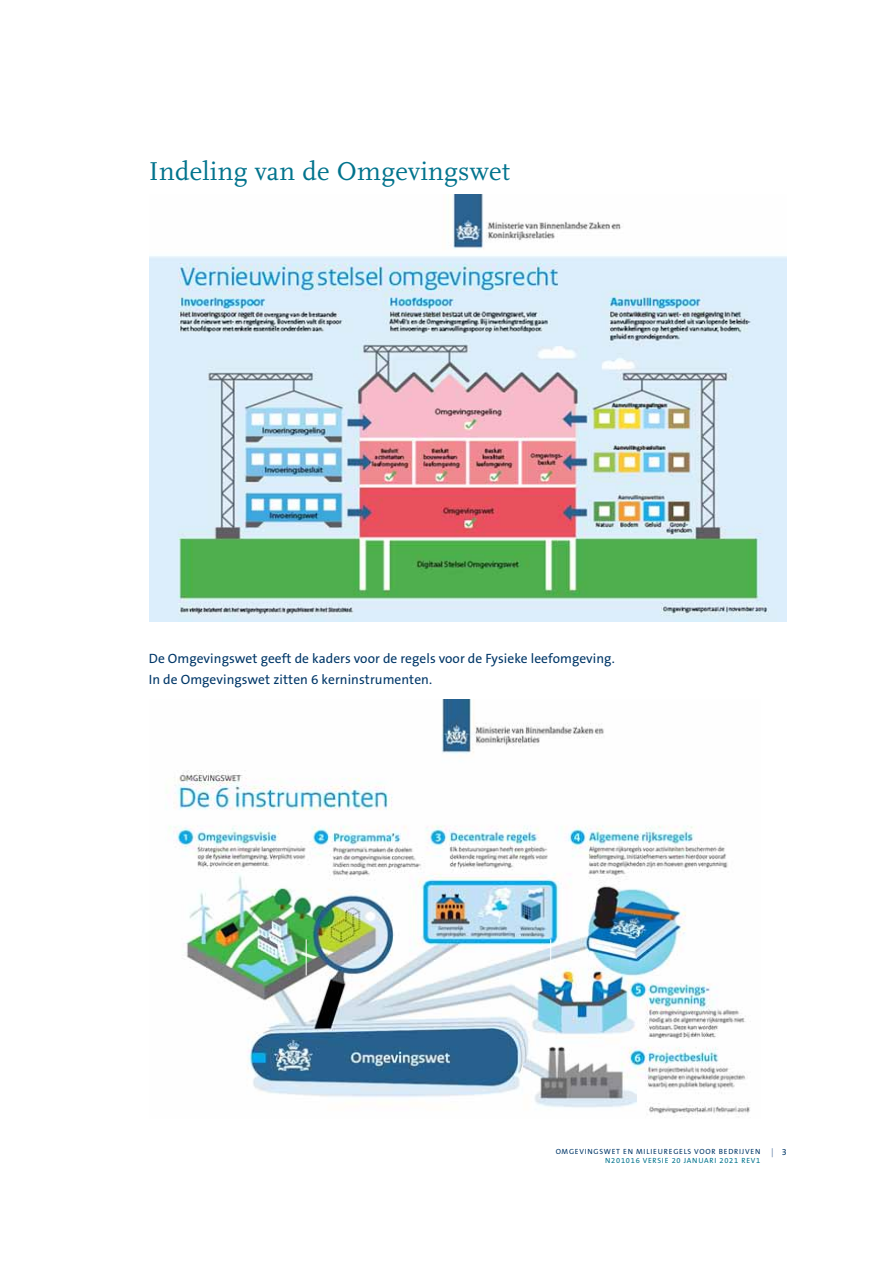
<style>
.page{position:relative;width:893px;height:1263px;background:#fff}
.page>*{position:absolute;margin:0;border:0;box-sizing:border-box;transform-origin:0 0}
.t1{font:27px "Scala OT";letter-spacing:.01em;color:#00738d}
.t2{font:13.5px/21px "The Sans B5 Plain";letter-spacing:.005em;color:#003768}
.t3{font:7.5px/9px "The Sans B5 Plain";letter-spacing:.1em;color:#003768}
.s1{font-size:9px;color:#6380a7}
.s2{font-size:9px}
.s3{color:#00738d}
</style>
<div class="page">
<img style="left:169px;top:700px;width:581px;height:418px">
<hr style="left:306px;top:939px;width:1px;height:36px;background:#fff">
<hr style="left:550px;top:939px;width:1px;height:36px;background:#fff">
<img style="left:150px;top:194px;width:637px;height:427px">
<h1 class="t1" style="left:149px;top:156px;width:363px">Indeling van de Omgevingswet</h1>
<p class="t2" style="left:149px;top:648px;width:468px">De Omgevingswet geeft de kaders voor de regels voor de Fysieke leefomgeving.<br>I n de Omgevingswet zitten 6 kerninstrumenten.</p>
<p class="t3" style="left:605px;top:1147px;width:183px;text-indent:-50px">omgevingswet en milieuregels voor bedrijven <span class="s1">|</span> <span class="s2">3<br></span><span class="s3">N 201016 versie 20 januari 2021 rev1</span></p>
</div>
